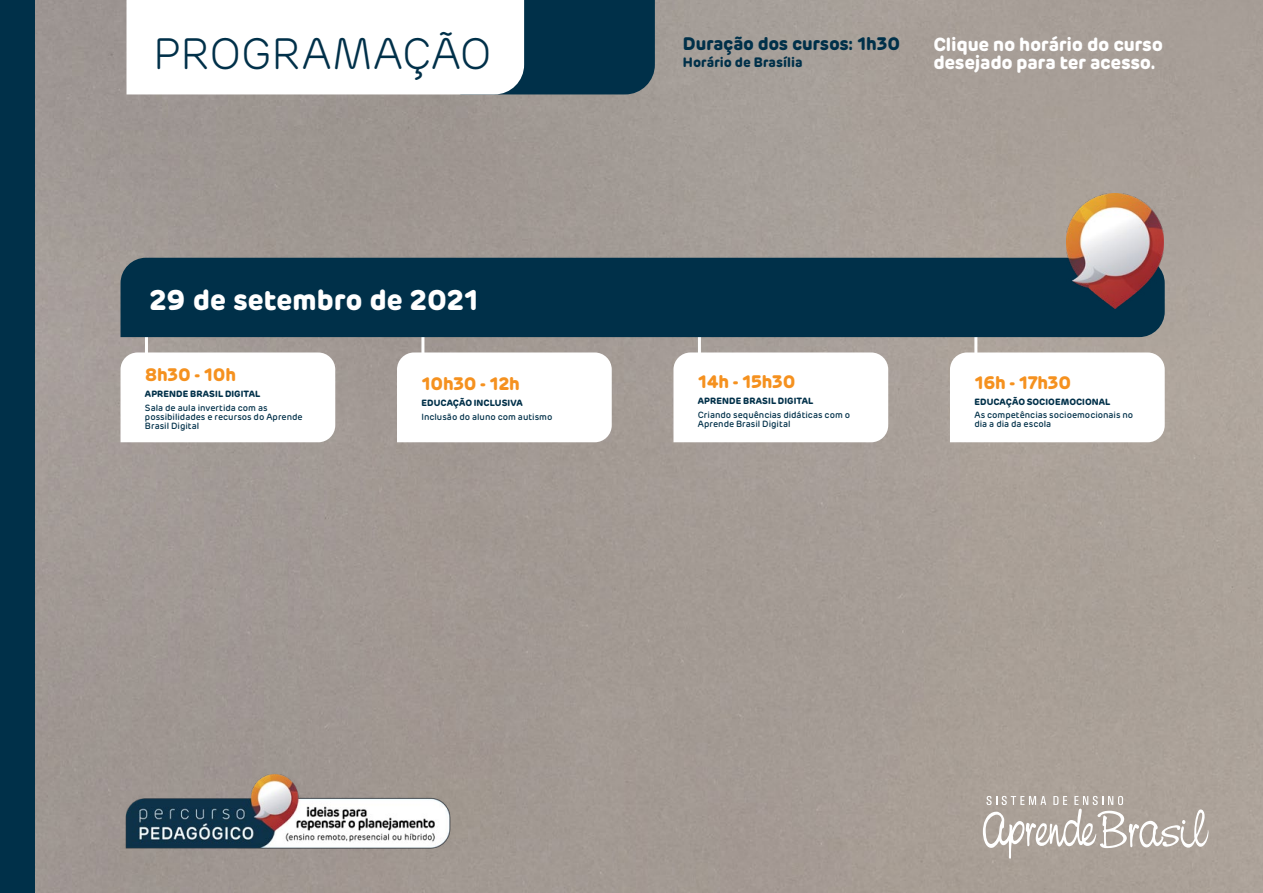
<style>
.page{position:relative;width:1263px;height:893px;background:#fff}
.page>*{position:absolute;margin:0;border:0;box-sizing:border-box;transform-origin:0 0}
.t1{font:300 43.95px "Rubrik";letter-spacing:-.01em;color:#003049}
.t2{font:700 28.5px "Rubrik";letter-spacing:-.005em;color:#fff}
.t3{font:700 18.75px/17.9px "Rubrik";letter-spacing:-.01em;color:#fff}
.t4{font:700 18px "Rubrik";letter-spacing:-.025em;color:#f5911f}
.t5{font:700 18px "Rubrik";letter-spacing:-.01em;color:#003049}
.t6{font:700 13.5px "Rubrik";letter-spacing:.01em;color:#003049}
.t7{font:500 9px/9px "Rubrik";color:#003049}
.t8{font:700 9px "Rubrik";letter-spacing:.01em;color:#003049}
</style>
<div class="page">
<img style="left:34px;top:0;width:1229px;height:893px">
<hr style="left:145px;top:336px;width:3px;height:49px;background:#fff">
<svg style="left:121px;top:352px;width:214px;height:90px"></svg>
<hr style="left:421px;top:336px;width:3px;height:49px;background:#fff">
<svg style="left:397px;top:352px;width:215px;height:90px"></svg>
<hr style="left:698px;top:336px;width:3px;height:49px;background:#fff">
<svg style="left:673px;top:352px;width:215px;height:90px"></svg>
<hr style="left:974px;top:336px;width:3px;height:49px;background:#fff">
<svg style="left:950px;top:352px;width:215px;height:90px"></svg>
<svg style="left:126px;top:0;width:529px;height:94px"></svg>
<div style="left:0;top:0;width:34px;height:893px;background:#003049"></div>
<svg style="left:983px;top:796px;width:226px;height:63px;background:#b9b1aa"></svg>
<img style="left:121px;top:772px;width:334px;height:79px">
<div style="left:121px;top:258px;width:1044px;height:79px;background:#003049"></div>
<img style="left:1067px;top:193px;width:96px;height:116px">
<h1 class="t1" style="left:153px;top:28px;width:340px">PROGRAMAÇÃO</h1>
<h3 class="t5" style="left:683px;top:32px;width:219px">Duração dos cursos: 1h30</h3>
<h3 class="t6" style="left:683px;top:53px;width:121px">Horário de Brasília</h3>
<h3 class="t3" style="left:933px;top:35px;width:231px">Clique no horário do curso desejado para ter acesso.</h3>
<h2 class="t2" style="left:149px;top:282px;width:331px">29 de setembro de 2021</h2>
<h3 class="t4" style="left:145px;top:363px;width:93px">8h30 - 10h</h3>
<p class="t8" style="left:145px;top:388px;width:117px">APRENDE BRASIL DIGITAL</p>
<p class="t7" style="left:145px;top:403px;width:159px">Sala de aula invertida com as possibilidades e recursos do Aprende<br>Brasil Digital</p>
<h3 class="t4" style="left:421px;top:372px;width:100px">10h30 - 12h</h3>
<p class="t8" style="left:421px;top:397px;width:103px">EDUCAÇÃO INCLUSIVA</p>
<p class="t7" style="left:421px;top:412px;width:132px">Inclusão do aluno com autismo</p>
<h3 class="t4" style="left:698px;top:370px;width:99px">14h - 15h30</h3>
<p class="t8" style="left:698px;top:396px;width:117px">APRENDE BRASIL DIGITAL</p>
<p class="t7" style="left:698px;top:410px;width:154px">Criando sequências didáticas com o<br>Aprende Brasil Digital</p>
<h3 class="t4" style="left:974px;top:371px;width:98px">16h - 17h30</h3>
<p class="t8" style="left:974px;top:396px;width:137px">EDUCAÇÃO SOCIOEMOCIONAL</p>
<p class="t7" style="left:974px;top:411px;width:160px">As competências socioemocionais no dia a dia da escola</p>
</div>
